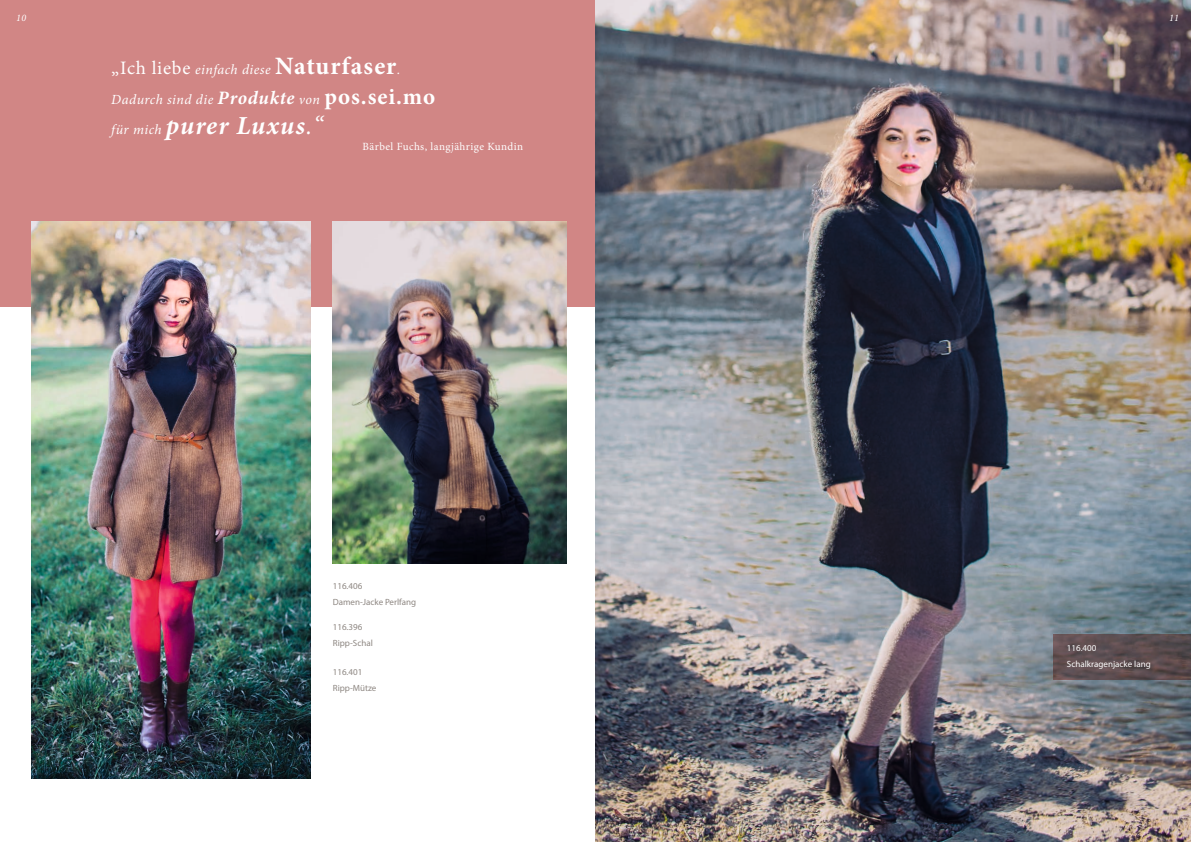
<style>
.page{position:relative;width:1191px;height:842px;background:#fff}
.page>*{position:absolute;margin:0;border:0;box-sizing:border-box;transform-origin:0 0}
.t1{font:italic 700 26px "Minion Pro";letter-spacing:.04em;color:#fff}
.t2{font:italic 14px/30px "Minion Pro";letter-spacing:.03em;color:#fff}
.t3{font:11px "Minion Pro";letter-spacing:.04em;color:#fff}
.t4{font:italic 10px "Minion Pro";color:#fff}
.t5{font:9px/16px "Myriad Pro";color:#8e8782}
.t6{font:9px/16px "Myriad Pro";color:#fff}
.s1{font-style:normal;font-size:19px}
.s2{font-weight:700;font-style:normal;font-size:25px}
.s3{font-weight:700;font-size:19px}
.s4{font-weight:700;font-style:normal;font-size:23px}
.s5{font-weight:400;font-size:14px}
.s6{font-weight:400}
</style>
<div class="page">
<div style="left:0;top:0;width:631px;height:306px;background:#d18685"></div>
<img style="left:595px;top:0;width:596px;height:842px">
<svg style="left:1053px;top:634px;width:138px;height:45px;background:#5c4c4f"></svg>
<img style="left:31px;top:222px;width:279px;height:556px">
<img style="left:333px;top:222px;width:233px;height:341px">
<p class="t4" style="left:16px;top:11px;width:11px">10</p>
<p class="t4" style="left:1169px;top:11px;width:11px">11</p>
<p class="t2" style="left:111px;top:55px;width:325px"><span class="s1">„Ich liebe</span> einfach diese <span class="s2">Naturfaser</span>.<br>Dadurch sind die <span class="s3">Produkte</span> von <span class="s4">pos.sei.mo</span></p>
<h1 class="t1" style="left:111px;top:107px;width:213px"><span class="s5">für mich</span> purer Luxus<span class="s6">.“</span></h1>
<p class="t3" style="left:362px;top:139px;width:162px">Bärbel Fuchs, langjährige Kundin</p>
<p class="t5" style="left:333px;top:578px;width:85px">116.406<br>Damen-Jacke Perlfang</p>
<p class="t5" style="left:333px;top:619px;width:42px">116.396<br>Ripp-Schal</p>
<p class="t5" style="left:333px;top:664px;width:45px">116.401<br>Ripp-Mütze</p>
<p class="t6" style="left:1066px;top:640px;width:85px">116.400<br>Schalkragenjacke lang</p>
</div>
